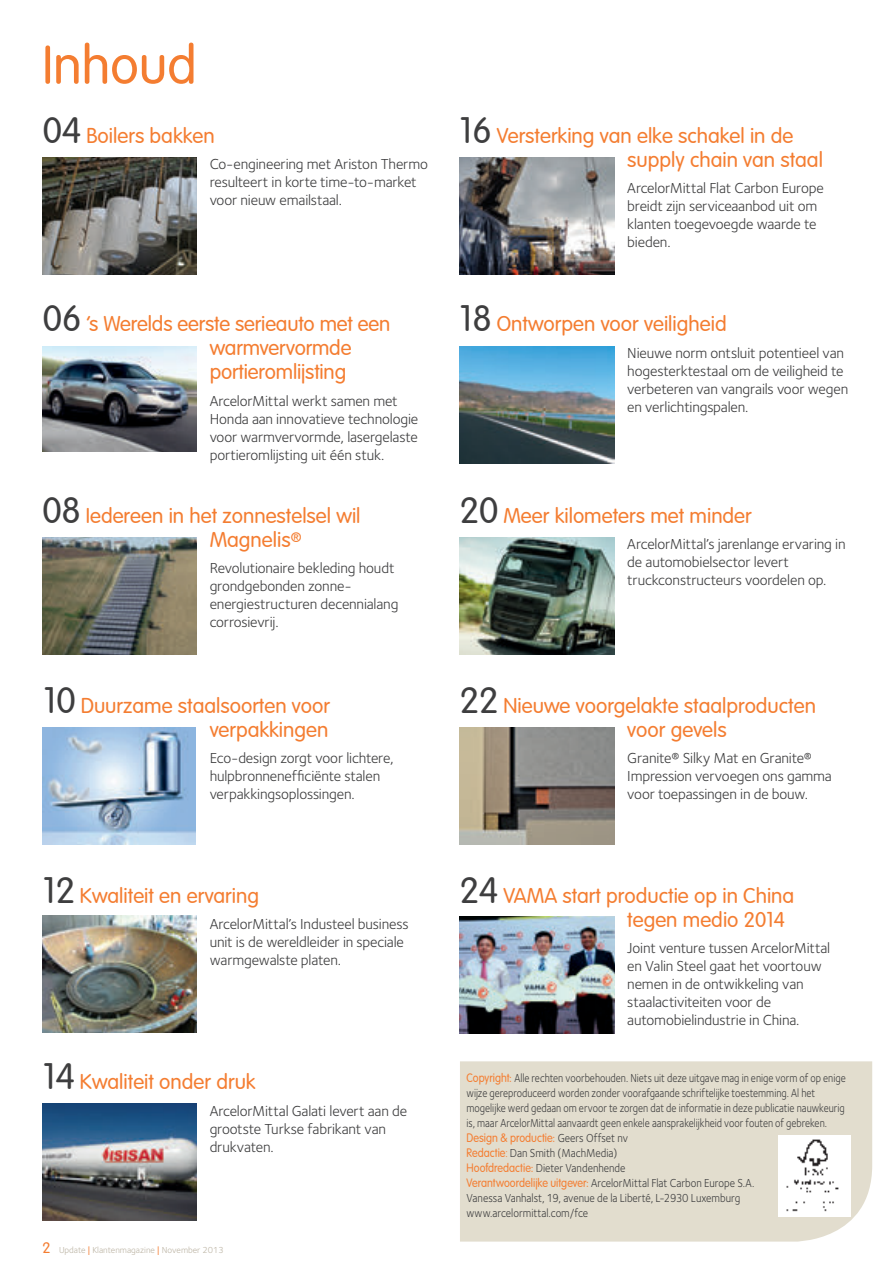
<style>
.page{position:relative;width:893px;height:1263px;background:#fff}
.page>*{position:absolute;margin:0;border:0;box-sizing:border-box;transform-origin:0 0}
.t1{font:300 52.95px "VAG Rounded";color:#f47d31}
.t2{font:300 21px/24px "VAG Rounded";color:#f47d31}
.t3{font:15px/18px "Foundry Sterling Book CE";letter-spacing:-.01em;color:#3e3e3f}
.t4{font:12px/15px "Foundry Sterling Book CE";color:#3e3e3f;scale:.85 1}
.t5{font:12px/15px "Foundry Sterling Book CE";color:#3e3e3f;scale:.9 1}
.t6{font:300 12px "VAG Rounded";letter-spacing:.005em;color:#f47d31;scale:.9 1}
.t7{font:9px "Foundry Sterling Book CE";color:#bcb4a4}
.s1{font-size:36px;color:#3e3e3f}
.s2{font-family:"VAG Rounded";font-weight:300;font-size:15px;color:#f47d31}
.s3{font-size:12px;color:#f47d31}
.s4{font-family:"VAG Rounded";font-weight:300;color:#f47d31}
.s5{font-family:"Foundry Sterling Book CE";font-weight:400;color:#3e3e3f}
.s6{color:#f47d31}
</style>
<div class="page">
<div style="left:460px;top:1061px;width:412px;height:181px;background:#e2ddce"></div>
<div style="left:777px;top:1135px;width:73px;height:81px;background:#fff"></div>
<img style="left:786px;top:1139px;width:53px;height:73px">
<img style="left:42px;top:157px;width:155px;height:117px">
<img style="left:42px;top:346px;width:155px;height:106px">
<img style="left:42px;top:537px;width:155px;height:117px">
<img style="left:42px;top:727px;width:153px;height:117px">
<img style="left:42px;top:1104px;width:155px;height:117px">
<img style="left:42px;top:915px;width:155px;height:117px">
<img style="left:460px;top:157px;width:154px;height:117px">
<img style="left:460px;top:346px;width:154px;height:117px">
<img style="left:460px;top:537px;width:154px;height:117px">
<img style="left:460px;top:727px;width:154px;height:117px">
<img style="left:460px;top:916px;width:154px;height:117px">
<h1 class="t1" style="left:42px;top:35px;width:156px">Inhoud</h1>
<h2 class="t2" style="left:43px;top:124px;width:173px"><span class="s1">04</span> Boilers bakken</h2>
<p class="t3" style="left:210px;top:156px;width:220px">Co-engineering met Ariston Thermo resulteert in korte time-to-market voor nieuw emailstaal.</p>
<h2 class="t2" style="left:210px;top:313px;width:182px;text-indent:-167px"><span class="s1">06</span> ’s Werelds eerste serieauto met een warmvervormde portieromlijsting</h2>
<p class="t3" style="left:210px;top:393px;width:210px">ArcelorMittal werkt samen met Honda aan innovatieve technologie voor warmvervormde, lasergelaste portieromlijsting uit één stuk.</p>
<h2 class="t2" style="left:210px;top:504px;width:152px;text-indent:-167px"><span class="s1">08</span> Iedereen in het zonnestelsel wil<br>Magnelis<sup>®</sup></h2>
<p class="t3" style="left:210px;top:560px;width:190px">Revolutionaire bekleding houdt grondgebonden zonne&shy;energiestructuren decennialang corrosievrij.</p>
<h2 class="t2" style="left:44px;top:694px;width:288px;text-align:right"><span class="s1">10</span> Duurzame staalsoorten voor verpakkingen</h2>
<p class="t3" style="left:210px;top:751px;width:185px">Eco-design zorgt voor lichtere, hulpbronnenefficiënte stalen verpakkingsoplossingen.</p>
<h2 class="t2" style="left:43px;top:884px;width:217px"><span class="s1">12</span> Kwaliteit en ervaring</h2>
<p class="t3" style="left:210px;top:916px;width:200px">ArcelorMittal’s Industeel business unit is de wereldleider in speciale warmgewalste platen.</p>
<h2 class="t2" style="left:43px;top:1071px;width:214px"><span class="s1">14</span> Kwaliteit onder druk</h2>
<p class="t3" style="left:210px;top:1103px;width:199px">ArcelorMittal Galati levert aan de grootste Turkse fabrikant van drukvaten.</p>
<p class="t7" style="left:42px;top:1247px;width:183px"><span class="s2">2</span> Update <span class="s3">l</span> Klantenmagazine <span class="s3">l</span> November 2013</p>
<h2 class="t2" style="left:627px;top:124px;width:197px;text-indent:-167px"><span class="s1">16</span> Versterking van elke schakel in de supply chain van staal</h2>
<p class="t3" style="left:627px;top:180px;width:198px">ArcelorMittal Flat Carbon Europe breidt zijn serviceaanbod uit om klanten toegevoegde waarde te bieden.</p>
<h2 class="t2" style="left:460px;top:313px;width:268px"><span class="s1">18</span> Ontworpen voor veiligheid</h2>
<p class="t3" style="left:627px;top:345px;width:222px">Nieuwe norm ontsluit potentieel van hogesterktestaal om de veiligheid te verbeteren van vangrails voor wegen en verlichtingspalen.</p>
<h2 class="t2" style="left:460px;top:504px;width:293px"><span class="s1">20</span> Meer kilometers met minder</h2>
<p class="t3" style="left:627px;top:536px;width:220px">ArcelorMittal’s jarenlange ervaring in de automobielsector levert truckconstructeurs voordelen op.</p>
<h2 class="t2" style="left:627px;top:694px;width:190px;text-indent:-167px"><span class="s1">22</span> Nieuwe voorgelakte staalproducten voor gevels</h2>
<p class="t3" style="left:627px;top:751px;width:206px">Granite® Silky Mat en Granite®<br>Impression vervoegen ons gamma voor toepassingen in de bouw.</p>
<h2 class="t2" style="left:627px;top:884px;width:168px;text-indent:-167px"><span class="s1">24</span> VAMA start productie op in China tegen medio 2014</h2>
<p class="t3" style="left:627px;top:940px;width:204px">Joint venture tussen ArcelorMittal en Valin Steel gaat het voortouw nemen in de ontwikkeling van staalactiviteiten voor de automobielindustrie in China.</p>
<p class="t4" style="left:466px;top:1072px;width:447px"><span class="s4">Copyright:</span> Alle rechten voorbehouden. Niets uit deze uitgave mag in enige vorm of op enige wijze gereproduceerd worden zonder voorafgaande schriftelijke toestemming. Al het mogelijke werd gedaan om ervoor te zorgen dat de informatie in deze publicatie nauwkeurig is, maar ArcelorMittal aanvaardt geen enkele aansprakelijkheid voor fouten of gebreken.</p>
<p class="t6" style="left:466px;top:1131px;width:181px">Design &amp; productie: <span class="s5">Geers Offset nv</span></p>
<p class="t5" style="left:466px;top:1147px;width:321px"><span class="s4">Redactie</span><span class="s6">:</span> Dan Smith (MachMedia)<br><span class="s4">Hoofdredactie:</span> Dieter Vandenhende<br><span class="s4">Verantwoordelijke uitgever:</span> ArcelorMittal Flat Carbon Europe S.A.<br>Vanessa Vanhalst, 19, avenue de la Liberté, L-2930 Luxemburg www.arcelormittal.com/fce</p>
</div>
